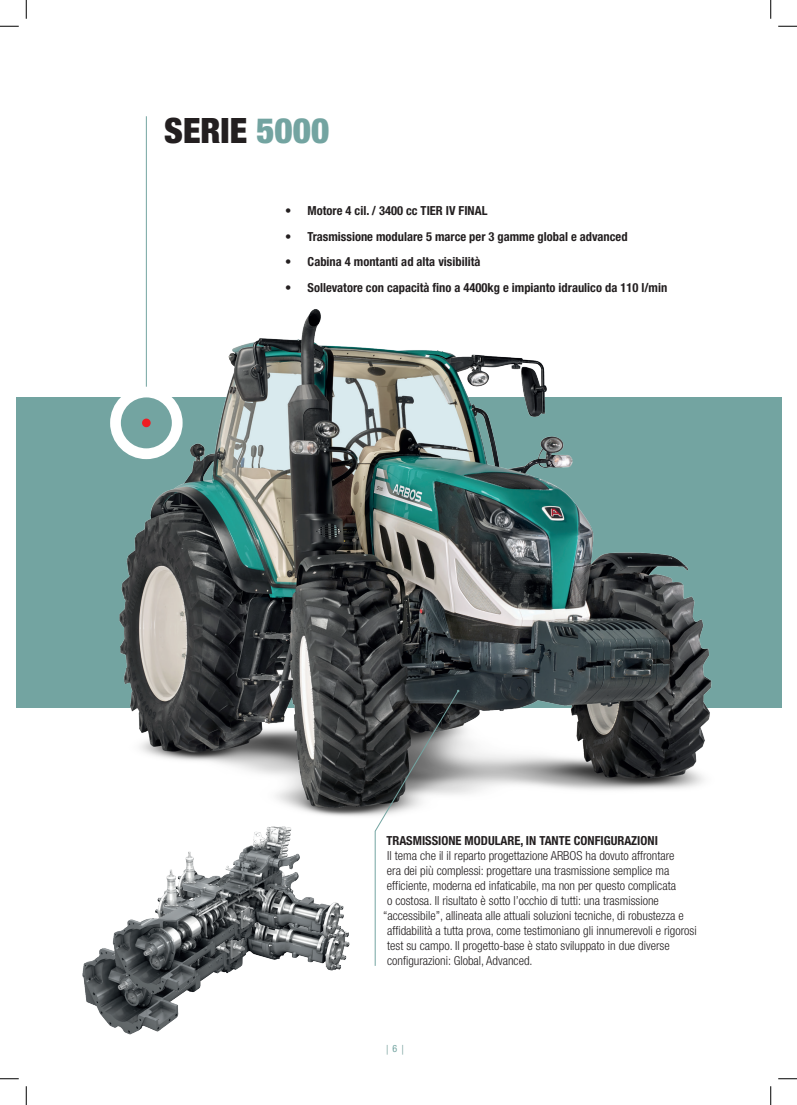
<style>
.page{position:relative;width:797px;height:1105px;background:#fff}
.page>*{position:absolute;margin:0;border:0;box-sizing:border-box;transform-origin:0 0}
.t1{font:900 condensed 35px "Helvetica Neue LT Std";color:#231f20}
.t2{font:300 condensed 12.5px "Helvetica Neue LT Std";color:#231f20}
.t3{font:700 condensed 12.5px "Helvetica Neue LT Std";color:#231f20}
.t4{font:condensed 10px "Helvetica Neue LT Std";color:#73a4a1}
.s1{color:#73a4a1}
</style>
<div class="page">
<svg style="left:386px;top:1047px;width:2px;height:8px"></svg>
<div style="left:16px;top:398px;width:765px;height:310px;background:#73a4a1"></div>
<hr style="left:146px;top:116px;width:1px;height:286px;background:#73a4a1">
<img style="left:84px;top:308px;width:675px;height:508px">
<img style="left:82px;top:932px;width:322px;height:115px">
<svg style="left:374px;top:690px;width:85px;height:276px"></svg>
<img style="left:105px;top:814px;width:243px;height:191px">
<svg style="left:0;top:25px;width:19px;height:2px"></svg>
<svg style="left:778px;top:25px;width:19px;height:2px"></svg>
<svg style="left:0;top:1078px;width:19px;height:1px"></svg>
<svg style="left:778px;top:1078px;width:19px;height:1px"></svg>
<svg style="left:25px;top:0;width:2px;height:19px"></svg>
<svg style="left:25px;top:1086px;width:2px;height:19px"></svg>
<svg style="left:770px;top:0;width:1px;height:19px"></svg>
<svg style="left:770px;top:1086px;width:1px;height:19px"></svg>
<h1 class="t1" style="left:164px;top:109px;width:166px">SERIE <span class="s1">5000</span></h1>
<p class="t3" style="left:285px;top:203px;width:204px">• Motore 4 cil. / 3400 cc TIER IV FINAL</p>
<p class="t3" style="left:285px;top:229px;width:344px">• Trasmissione modulare 5 marce per 3 gamme global e advanced</p>
<p class="t3" style="left:285px;top:254px;width:197px">• Cabina 4 montanti ad alta visibilità</p>
<p class="t3" style="left:285px;top:280px;width:383px">• Sollevatore con capacità fino a 4400kg e impianto idraulico da 110 l/min</p>
<p class="t3" style="left:386px;top:833px;width:273px">TRASMISSIONE MODULARE, IN TANTE CONFIGURAZIONI</p>
<p class="t2" style="left:387px;top:849px;width:289px">Il tema che il il reparto progettazione ARBOS ha dovuto affrontare</p>
<p class="t2" style="left:387px;top:864px;width:284px">era dei più complessi: progettare una trasmissione semplice ma</p>
<p class="t2" style="left:387px;top:879px;width:290px">efficiente, moderna ed infaticabile, ma non per questo complicata</p>
<p class="t2" style="left:387px;top:894px;width:273px">o costosa. Il risultato è sotto l’occhio di tutti: una trasmissione</p>
<p class="t2" style="left:383px;top:909px;width:302px">“accessibile”, allineata alle attuali soluzioni tecniche, di robustezza e</p>
<p class="t2" style="left:387px;top:924px;width:311px">affidabilità a tutta prova, come testimoniano gli innumerevoli e rigorosi</p>
<p class="t2" style="left:387px;top:939px;width:284px">test su campo. Il progetto-base è stato sviluppato in due diverse</p>
<p class="t2" style="left:387px;top:954px;width:147px">configurazioni: Global, Advanced.</p>
<p class="t4" style="left:392px;top:1043px;width:6px">6</p>
</div>
